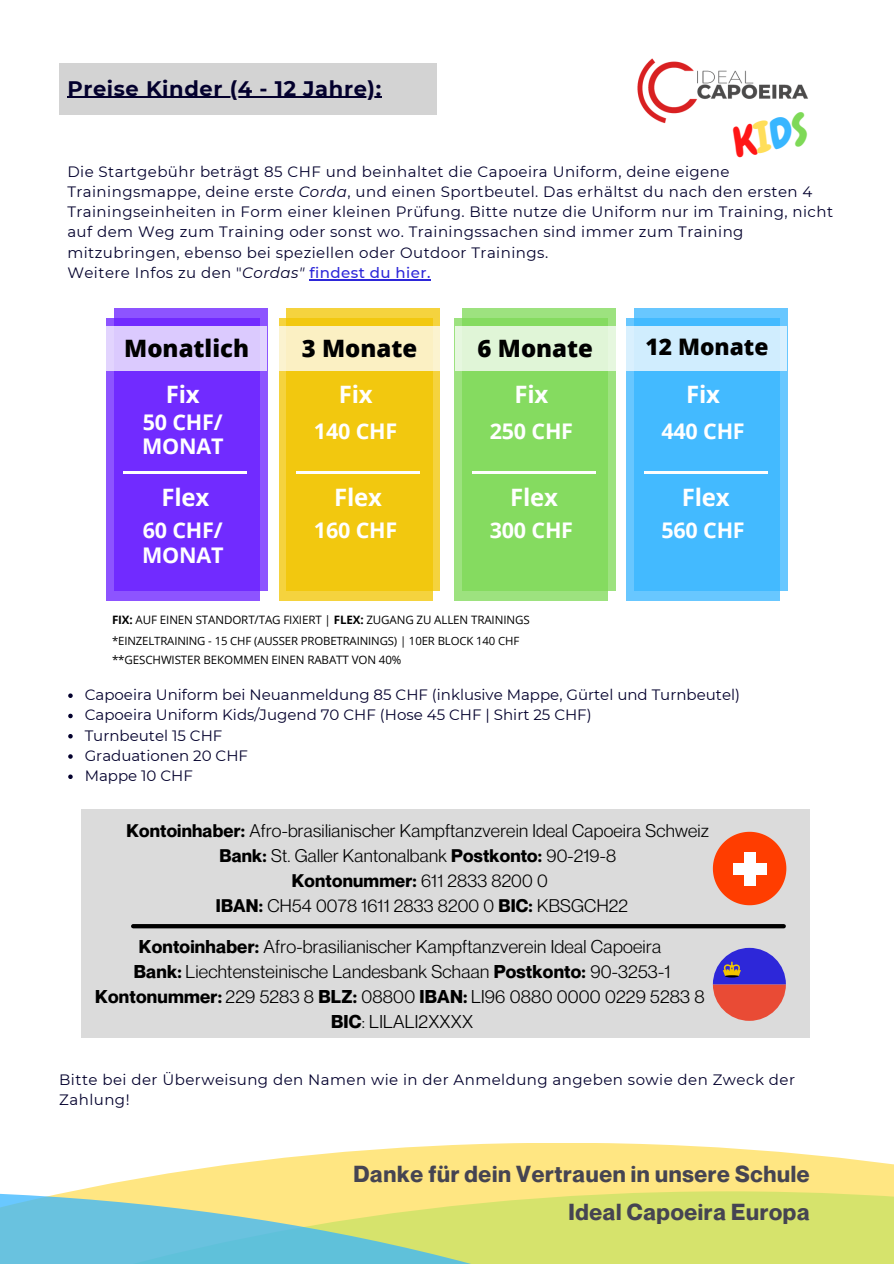
<style>
.page{position:relative;width:894px;height:1264px;background:#fff}
.page>*{position:absolute;margin:0;border:0;box-sizing:border-box;transform-origin:0 0}
.t1{font:42.15px "Chewy";color:#ff1616}
.t2{font:700 24px "Open Sans";letter-spacing:-.01em;color:#fff}
.t3{font:800 24px "Open Sans";color:#000}
.t4{font:800 22.8px "Open Sans";color:#000}
.t5{font:700 22.65px/38.2px "Neue Montreal";letter-spacing:.03em;color:#454452;text-align:right}
.t6{font:700 21.6px/24.3px "Open Sans";letter-spacing:-.01em;color:#fff}
.t7{font:700 21px "Montserrat";letter-spacing:.03em;color:#03002d}
.t8{font:18.15px "Neue Montreal";letter-spacing:.01em;color:#000}
.t9{font:17.85px "Neue Montreal";letter-spacing:.01em;color:#000}
.t10{font:700 17.85px "Neue Montreal";letter-spacing:.01em;color:#000}
.t11{font:15px/20.2px "Montserrat";letter-spacing:.03em;color:#03002d}
.t12{font:15px "Montserrat";color:#03002d}
.t13{font:11.55px "Open Sans";letter-spacing:-.01em;color:#000}
.t14{font:11.4px "Open Sans";letter-spacing:-.01em;color:#000}
.s1{color:#ffde59}
.s2{color:#38b6ff}
.s3{color:#7ed957}
.s4{font-style:italic}
.s5{font-weight:500;color:#2d27d9}
.s6{font-weight:700}
.s7{font-weight:400}
</style>
<div class="page">
<svg style="left:74px;top:1143px;width:819px;height:48px;fill:#ffe682"></svg>
<svg style="left:0;top:1191px;width:893px;height:72px;background:#b9d993"></svg>
<div style="left:59px;top:64px;width:377px;height:51px;background:#d3d3d3"></div>
<hr style="left:67px;top:97px;width:315px;height:1px;background:#03002d">
<hr style="left:309px;top:279px;width:122px;height:1px;background:#2d27d9">
<svg style="left:68px;top:693px;width:5px;height:5px"></svg>
<svg style="left:68px;top:713px;width:5px;height:5px"></svg>
<svg style="left:68px;top:734px;width:5px;height:4px"></svg>
<svg style="left:68px;top:754px;width:5px;height:4px"></svg>
<svg style="left:68px;top:774px;width:5px;height:5px"></svg>
<div style="left:81px;top:809px;width:728px;height:229px;background:#dbdbdb"></div>
<svg style="left:712px;top:831px;width:74px;height:74px"></svg>
<div style="left:743px;top:852px;width:12px;height:33px;background:#fff"></div>
<div style="left:732px;top:863px;width:34px;height:11px;background:#fff"></div>
<svg style="left:712px;top:947px;width:73px;height:73px"></svg>
<hr style="left:133px;top:924px;width:650px;height:4px;background:#000">
<div style="left:106px;top:318px;width:153px;height:282px;background:#8d54ff"></div>
<svg style="left:114px;top:308px;width:153px;height:283px;background:#732efe"></svg>
<div style="left:106px;top:326px;width:161px;height:44px;background:#dbcafe"></div>
<hr style="left:123px;top:471px;width:124px;height:3px;background:#fefefe">
<div style="left:279px;top:318px;width:153px;height:282px;background:linear-gradient(to right,#f5d33e,#f5d33e)"></div>
<svg style="left:287px;top:308px;width:153px;height:283px;background:#f2c914"></svg>
<div style="left:279px;top:326px;width:160px;height:44px;background:#fbf0c3"></div>
<hr style="left:296px;top:472px;width:124px;height:2px;background:#fefefe">
<div style="left:455px;top:318px;width:152px;height:282px;background:#9de27f"></div>
<svg style="left:462px;top:308px;width:153px;height:283px;background:#87db63"></svg>
<div style="left:455px;top:326px;width:160px;height:44px;background:#e0f5d7"></div>
<hr style="left:472px;top:472px;width:123px;height:2px;background:#fefefe">
<div style="left:626px;top:318px;width:153px;height:282px;background:#68c7ff"></div>
<svg style="left:634px;top:308px;width:153px;height:283px;background:#46bbfe"></svg>
<div style="left:626px;top:326px;width:161px;height:44px;background:#d0edfe"></div>
<hr style="left:643px;top:472px;width:124px;height:2px;background:#fefefe">
<img style="left:637px;top:58px;width:171px;height:66px">
<p class="t7" style="left:67px;top:75px;width:315px">Preise Kinder (4 - 12 Jahre):</p>
<h4 class="t1" style="left:728px;top:117px;width:76px;rotate:-11deg">K<span class="s1">I</span><span class="s2">D</span><span class="s3">S</span></h4>
<h6 class="t11" style="left:67px;top:161px;width:767px">Die Startgebühr beträgt 85 CHF und beinhaltet die Capoeira Uniform, deine eigene Trainingsmappe, deine erste <span class="s4">Corda</span>, und einen Sportbeutel. Das erhältst du nach den ersten 4<br>Trainingseinheiten in Form einer kleinen Prüfung. Bitte nutze die Uniform nur im Training, nicht auf dem Weg zum Training oder sonst wo. Trainingssachen sind immer zum Training mitzubringen, ebenso bei speziellen oder Outdoor Trainings.</h6>
<p class="t11" style="left:67px;top:262px;width:364px">Weitere Infos zu den "<span class="s4">Cordas"</span> <span class="s5">findest du hier.</span></p>
<h4 class="t3" style="left:124px;top:331px;width:126px">Monatlich</h4>
<h5 class="t3" style="left:302px;top:331px;width:117px">3 Monate</h5>
<p class="t3" style="left:477px;top:331px;width:117px">6 Monate</p>
<p class="t4" style="left:645px;top:331px;width:125px">12 Monate</p>
<p class="t2" style="left:166px;top:377px;width:35px">Fix</p>
<p class="t2" style="left:338px;top:377px;width:35px">Fix</p>
<p class="t2" style="left:514px;top:377px;width:35px">Fix</p>
<p class="t2" style="left:686px;top:377px;width:35px">Fix</p>
<h5 class="t6" style="left:142px;top:409px;width:83px">50 CHF/<br>MONAT</h5>
<h4 class="t6" style="left:314px;top:418px;width:85px">140 CHF</h4>
<p class="t6" style="left:489px;top:418px;width:85px">250 CHF</p>
<p class="t6" style="left:661px;top:418px;width:85px">440 CHF</p>
<h4 class="t2" style="left:161px;top:480px;width:49px">Flex</h4>
<h5 class="t6" style="left:142px;top:517px;width:83px">60 CHF/<br>MONAT</h5>
<p class="t2" style="left:334px;top:480px;width:49px">Flex</p>
<p class="t6" style="left:314px;top:517px;width:85px">160 CHF</p>
<p class="t2" style="left:510px;top:480px;width:49px">Flex</p>
<p class="t6" style="left:489px;top:517px;width:85px">300 CHF</p>
<p class="t2" style="left:681px;top:480px;width:49px">Flex</p>
<p class="t6" style="left:661px;top:517px;width:85px">560 CHF</p>
<p class="t13" style="left:112px;top:611px;width:419px"><span class="s6">FIX:</span> AUF EINEN STANDORT/TAG FIXIERT | <span class="s6">FLEX:</span> ZUGANG ZU ALLEN TRAININGS</p>
<h4 class="t14" style="left:112px;top:632px;width:408px">*EINZELTRAINING - 15 CHF (AUSSER PROBETRAININGS) | 10ER BLOCK 140 CHF</h4>
<h5 class="t13" style="left:112px;top:651px;width:291px">**GESCHWISTER BEKOMMEN EINEN RABATT VON 40%</h5>
<p class="t12" style="left:85px;top:685px;width:656px">Capoeira Uniform bei Neuanmeldung 85 CHF (inklusive Mappe, Gürtel und Turnbeutel)</p>
<h1 class="t12" style="left:85px;top:706px;width:508px">Capoeira Uniform Kids/Jugend 70 CHF (Hose 45 CHF | Shirt 25 CHF)</h1>
<h2 class="t12" style="left:85px;top:726px;width:139px">Turnbeutel 15 CHF</h2>
<h2 class="t12" style="left:85px;top:746px;width:165px">Graduationen 20 CHF</h2>
<h3 class="t12" style="left:85px;top:766px;width:110px">Mappe 10 CHF</h3>
<p class="t9" style="left:126px;top:820px;width:584px"><span class="s6">Kontoinhaber:</span> Afro-brasilianischer Kampftanzverein Ideal Capoeira Schweiz</p>
<h4 class="t9" style="left:219px;top:844px;width:398px"><span class="s6">Bank:</span> St. Galler Kantonalbank <span class="s6">Postkonto:</span> 90-219-8</h4>
<h5 class="t10" style="left:292px;top:869px;width:257px">Kontonummer: <span class="s7">611 2833 8200 0</span></h5>
<h4 class="t9" style="left:216px;top:894px;width:413px"><span class="s6">IBAN:</span> CH54 0078 1611 2833 8200 0 <span class="s6">BIC:</span> KBSGCH22</h4>
<h2 class="t8" style="left:139px;top:935px;width:523px"><span class="s6">Kontoinhaber:</span> Afro-brasilianischer Kampftanzverein Ideal Capoeira</h2>
<h3 class="t8" style="left:134px;top:960px;width:538px"><span class="s6">Bank:</span> Liechtensteinische Landesbank Schaan <span class="s6">Postkonto:</span> 90-3253-1</h3>
<h4 class="t8" style="left:95px;top:985px;width:610px"><span class="s6">Kontonummer:</span> 229 5283 8 <span class="s6">BLZ:</span> 08800 <span class="s6">IBAN:</span> LI96 0880 0000 0229 5283 8</h4>
<h5 class="t8" style="left:331px;top:1010px;width:143px"><span class="s6">BIC</span>: LILALI2XXXX</h5>
<p class="t11" style="left:59px;top:1069px;width:737px">Bitte bei der Überweisung den Namen wie in der Anmeldung angeben sowie den Zweck der<br>Zahlung!</p>
<p class="t5" style="left:353px;top:1154px;width:457px">Danke für dein Vertrauen in unsere Schule<br>Ideal Capoeira Europa</p>
</div>
